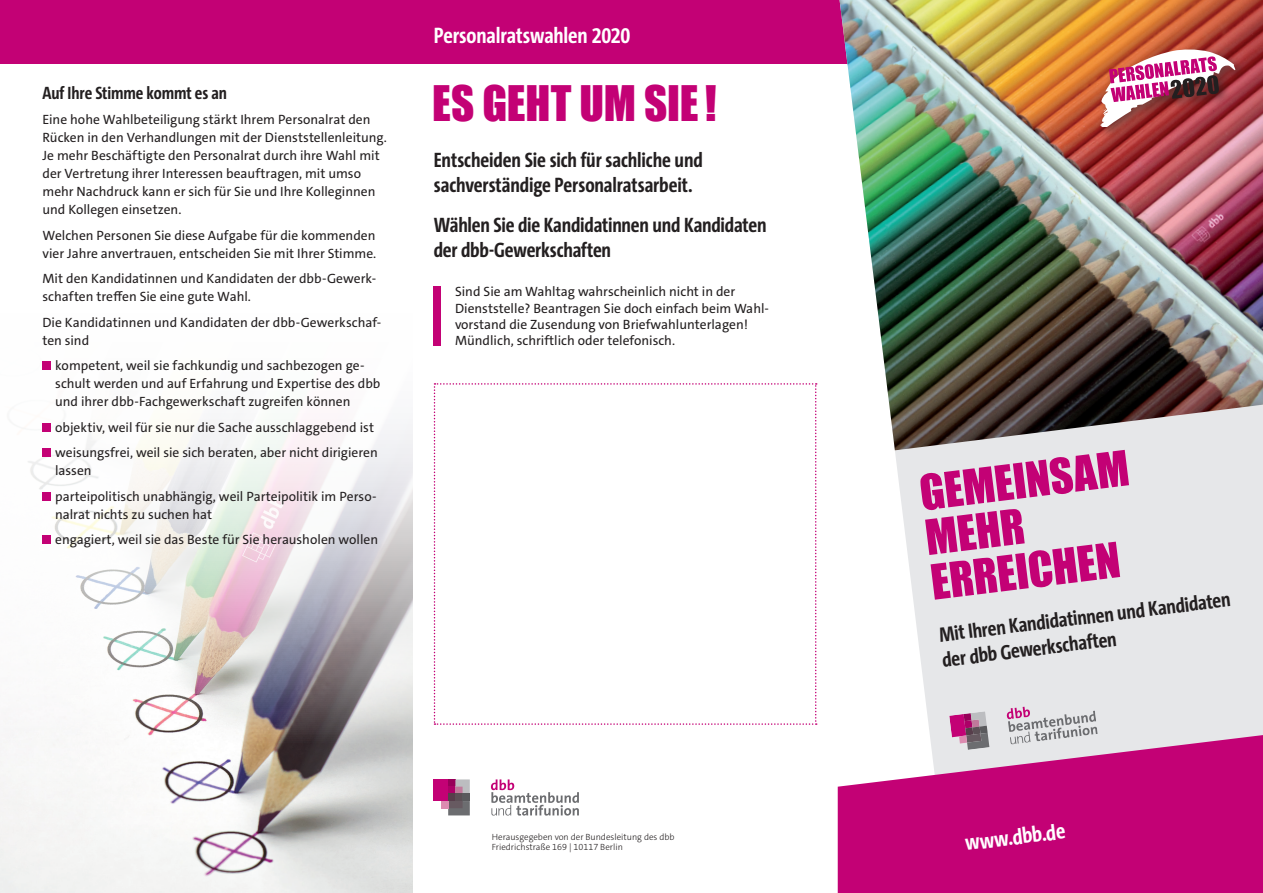
<style>
.page{position:relative;width:1263px;height:893px;background:#fff}
.page>*{position:absolute;margin:0;border:0;box-sizing:border-box;transform-origin:0 0}
.t1{font:45px/45px "Impact";color:#c30175}
.t2{font:700 22.5px "The Sans Cd LF7";letter-spacing:-.005em;color:#fff}
.t3{font:700 21px/25.2px "The Sans Cd LF7";letter-spacing:-.01em;color:#231f20}
.t4{font:700 18px "The Sans Cd LF7";letter-spacing:-.005em;color:#231f20}
.t5{font:13.5px/18px "The Sans C4 s";color:#231f20}
.t6{font:300 9px/10.5px "The Sans C4 s";color:#231f20}
</style>
<div class="page">
<svg style="left:0;top:361px;width:412px;height:532px"></svg>
<div style="left:0;top:0;width:859px;height:64px;background:#c30175"></div>
<div style="left:894px;top:450px;width:369px;height:285px;background:#e6e7e9"></div>
<img style="left:839px;top:0;width:424px;height:450px">
<svg style="left:838px;top:735px;width:425px;height:158px;background:#c92387"></svg>
<svg style="left:1006px;top:706px;width:92px;height:39px;background:#cdc8ce"></svg>
<svg style="left:949px;top:711px;width:40px;height:39px;background:#af799a"></svg>
<svg style="left:491px;top:779px;width:88px;height:37px"></svg>
<div style="left:434px;top:779px;width:14px;height:22px;background:#c30175"></div>
<div style="left:448px;top:779px;width:7px;height:8px;background:#970059"></div>
<div style="left:448px;top:787px;width:7px;height:7px;background:#ac0167"></div>
<div style="left:448px;top:794px;width:7px;height:7px;background:#573e4b"></div>
<svg style="left:455px;top:779px;width:15px;height:15px"></svg>
<div style="left:455px;top:794px;width:8px;height:7px;background:#5c5056"></div>
<div style="left:463px;top:794px;width:7px;height:7px;background:#5a5a5d"></div>
<svg style="left:448px;top:801px;width:22px;height:14px"></svg>
<div style="left:441px;top:801px;width:7px;height:7px;background:#dc8bb0"></div>
<div style="left:1097px;top:46px;width:150px;height:93px;background:#231f20;opacity:.5"></div>
<img style="left:1099px;top:49px;width:137px;height:78px">
<div style="left:42px;top:362px;width:9px;height:8px;background:#c30175"></div>
<div style="left:42px;top:423px;width:9px;height:9px;background:#c30175"></div>
<div style="left:42px;top:449px;width:9px;height:8px;background:#c30175"></div>
<div style="left:42px;top:492px;width:9px;height:9px;background:#c30175"></div>
<div style="left:42px;top:536px;width:9px;height:8px;background:#c30175"></div>
<div style="left:434px;top:287px;width:7px;height:59px;background:#c30175"></div>
<svg style="left:434px;top:383px;width:383px;height:342px"></svg>
<h3 class="t4" style="left:42px;top:81px;width:186px">Auf Ihre Stimme kommt es an</h3>
<p class="t5" style="left:42px;top:111px;width:346px">Eine hohe Wahlbeteiligung stärkt Ihrem Personalrat den Rücken in den Verhandlungen mit der Dienststellenleitung.<br>Je mehr Beschäftigte den Personalrat durch ihre Wahl mit der Vertretung ihrer Interessen beauftragen, mit umso mehr Nachdruck kann er sich für Sie und Ihre Kolleginnen und Kollegen einsetzen.</p>
<p class="t5" style="left:42px;top:226px;width:335px">Welchen Personen Sie diese Aufgabe für die kommenden vier Jahre anvertrauen, entscheiden Sie mit Ihrer Stimme.</p>
<p class="t5" style="left:42px;top:270px;width:335px">Mit den Kandidatinnen und Kandidaten der dbb-Gewerk&shy;schaften treffen Sie eine gute Wahl.</p>
<p class="t5" style="left:42px;top:313px;width:340px">Die Kandidatinnen und Kandidaten der dbb-Gewerkschaf&shy;ten sind</p>
<p class="t5" style="left:55px;top:357px;width:327px">kompetent, weil sie fachkundig und sachbezogen ge&shy;schult werden und auf Erfahrung und Expertise des dbb und ihrer dbb-Fachgewerkschaft zugreifen können</p>
<p class="t5" style="left:55px;top:414px;width:324px;line-height:25.5px">objektiv, weil für sie nur die Sache ausschlaggebend ist weisungsfrei, weil sie sich beraten, aber nicht dirigieren</p>
<p class="t5" style="left:55px;top:458px;width:323px;line-height:25.5px">lassen<br>parteipolitisch unabhängig, weil Parteipolitik im Perso-</p>
<p class="t5" style="left:55px;top:501px;width:324px;line-height:25.5px">nalrat nichts zu suchen hat<br>engagiert, weil sie das Beste für Sie herausholen wollen</p>
<h2 class="t2" style="left:434px;top:21px;width:198px">Personalratswahlen 2020</h2>
<h1 class="t1" style="left:432px;top:79px;width:286px">ES GEHT UM SIE !</h1>
<h3 class="t3" style="left:434px;top:146px;width:271px">Entscheiden Sie sich für sachliche und sachverständige Personalratsarbeit.</h3>
<h3 class="t3" style="left:434px;top:212px;width:334px">Wählen Sie die Kandidatinnen und Kandidaten der dbb-Gewerkschaften</h3>
<p class="t5" style="left:455px;top:284px;width:316px;line-height:16.2px">Sind Sie am Wahltag wahrscheinlich nicht in der Dienststelle? Beantragen Sie doch einfach beim Wahl&shy;vorstand die Zusendung von Briefwahlunterlagen!<br>Mündlich, schriftlich oder telefonisch.</p>
<h1 class="t1" style="left:917px;top:470px;width:212px;rotate:-7deg">GEMEINSAM<br>MEHR<br>ERREICHEN</h1>
<h3 class="t3" style="left:937px;top:622px;width:295px;rotate:-7deg">Mit Ihren Kandidatinnen und Kandidaten der dbb Gewerkschaften</h3>
<p class="t6" style="left:492px;top:831px;width:184px">Herausgegeben von der Bundesleitung des dbb<br>Friedrichstraße 169 | 10117 Berlin</p>
<h2 class="t2" style="left:963px;top:829px;width:102px;rotate:-7deg">www.dbb.de</h2>
</div>
